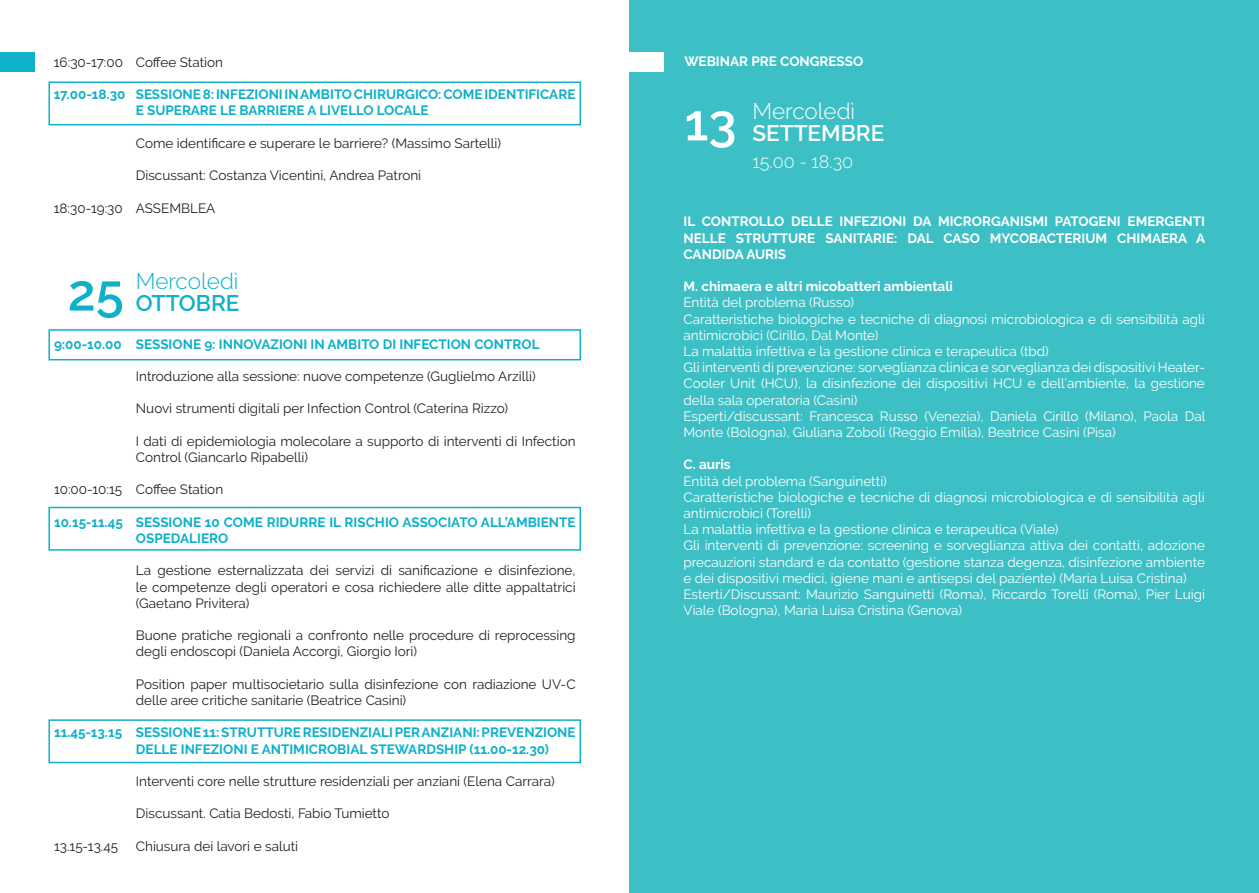
<style>
.page{position:relative;width:1259px;height:893px;background:#fff}
.page>*{position:absolute;margin:0;border:0;box-sizing:border-box;transform-origin:0 0}
.t1{font:600 51px "Raleway";color:#0eb1c9}
.t2{font:600 51px "Raleway";color:#fff}
.t3{font:300 22.5px "Raleway";color:#0eb1c9}
.t4{font:600 22.5px "Raleway";color:#fff}
.t5{font:300 22.5px "Raleway";color:#fff}
.t6{font:600 22.5px "Raleway";color:#0eb1c9}
.t7{font:300 18px "Raleway";color:#fff}
.t8{font:13.5px/16.2px "Raleway";color:#fff}
.t9{font:13.5px/16.2px "Raleway";color:#231f20}
.t10{font:700 13.5px/16.2px "Raleway";color:#0eb1c9}
.t11{font:700 13.5px/16.2px "Raleway";color:#fff;text-align:justify}
</style>
<div class="page">
<div style="left:629px;top:0;width:630px;height:893px;background:#3dc0c5"></div>
<div style="left:0;top:52px;width:34px;height:20px;background:#0eb1c9"></div>
<div style="left:629px;top:52px;width:35px;height:20px;background:#fff"></div>
<div style="left:48px;top:82px;width:533px;height:43px;border:2px solid #0eb1c9"></div>
<div style="left:48px;top:507px;width:533px;height:44px;border:2px solid #0eb1c9"></div>
<div style="left:48px;top:719px;width:533px;height:44px;border:2px solid #0eb1c9"></div>
<div style="left:48px;top:329px;width:533px;height:31px;border:2px solid #0eb1c9"></div>
<p class="t9" style="left:54px;top:54px;width:71px">16:30-17:00</p>
<p class="t10" style="left:54px;top:86px;width:73px">17.00-18.30</p>
<p class="t9" style="left:54px;top:200px;width:70px">18:30-19:30</p>
<p class="t9" style="left:136px;top:54px;width:89px">Coffee Station</p>
<p class="t10" style="left:136px;top:86px;width:441px">SESSIONE 8: INFEZIONI IN AMBITO CHIRURGICO: COME IDENTIFICARE<br>E SUPERARE LE BARRIERE A LIVELLO LOCALE</p>
<p class="t9" style="left:136px;top:135px;width:367px">Come identificare e superare le barriere? (Massimo Sartelli)</p>
<p class="t9" style="left:136px;top:167px;width:287px">Discussant: Costanza Vicentini, Andrea Patroni</p>
<p class="t9" style="left:136px;top:200px;width:81px">ASSEMBLEA</p>
<p class="t1" style="left:68px;top:263px;width:58px">25</p>
<p class="t10" style="left:54px;top:336px;width:69px">9:00-10.00</p>
<p class="t9" style="left:54px;top:482px;width:70px">10:00-10:15</p>
<p class="t10" style="left:54px;top:514px;width:70px">10.15-11.45</p>
<p class="t10" style="left:54px;top:725px;width:70px">11.45-13.15</p>
<p class="t9" style="left:54px;top:838px;width:66px">13.15-13.45</p>
<p class="t3" style="left:136px;top:268px;width:104px">Mercoledì</p>
<p class="t6" style="left:136px;top:290px;width:105px">OTTOBRE</p>
<p class="t10" style="left:136px;top:336px;width:405px">SESSIONE 9: INNOVAZIONI IN AMBITO DI INFECTION CONTROL</p>
<p class="t9" style="left:136px;top:368px;width:401px">Introduzione alla sessione: nuove competenze (Guglielmo Arzilli)</p>
<p class="t9" style="left:136px;top:401px;width:374px">Nuovi strumenti digitali per Infection Control (Caterina Rizzo)</p>
<p class="t9" style="left:136px;top:433px;width:441px">I dati di epidemiologia molecolare a supporto di interventi di Infection<br>Control (Giancarlo Ripabelli)</p>
<p class="t9" style="left:136px;top:482px;width:89px">Coffee Station</p>
<p class="t10" style="left:136px;top:514px;width:441px">SESSIONE 10 COME RIDURRE IL RISCHIO ASSOCIATO ALL’AMBIENTE<br>OSPEDALIERO</p>
<p class="t9" style="left:136px;top:563px;width:441px;text-align:justify">La gestione esternalizzata dei servizi di sanificazione e disinfezione, le competenze degli operatori e cosa richiedere alle ditte appaltatrici (Gaetano Privitera)</p>
<p class="t9" style="left:136px;top:627px;width:441px">Buone pratiche regionali a confronto nelle procedure di reprocessing degli endoscopi (Daniela Accorgi, Giorgio Iori)</p>
<p class="t9" style="left:136px;top:676px;width:441px">Position paper multisocietario sulla disinfezione con radiazione UV-C delle aree critiche sanitarie (Beatrice Casini)</p>
<p class="t10" style="left:136px;top:725px;width:441px">SESSIONE 11: STRUTTURE RESIDENZIALI PER ANZIANI: PREVENZIONE<br>DELLE INFEZIONI E ANTIMICROBIAL STEWARDSHIP (11.00-12.30)</p>
<p class="t9" style="left:136px;top:773px;width:420px">Interventi core nelle strutture residenziali per anziani (Elena Carrara)</p>
<p class="t9" style="left:136px;top:806px;width:255px">Discussant. Catia Bedosti, Fabio Tumietto</p>
<p class="t9" style="left:136px;top:838px;width:164px">Chiusura dei lavori e saluti</p>
<p class="t11" style="left:684px;top:54px;width:180px">WEBINAR PRE CONGRESSO</p>
<p class="t2" style="left:684px;top:93px;width:54px">13</p>
<p class="t5" style="left:752px;top:98px;width:104px">Mercoledì</p>
<p class="t7" style="left:752px;top:151px;width:102px">15.00 - 18.30</p>
<p class="t4" style="left:752px;top:120px;width:133px">SETTEMBRE</p>
<p class="t11" style="left:683px;top:214px;width:523px">IL CONTROLLO DELLE INFEZIONI DA MICRORGANISMI PATOGENI EMERGENTI NELLE STRUTTURE SANITARIE: DAL CASO MYCOBACTERIUM CHIMAERA A CANDIDA AURIS</p>
<p class="t11" style="left:683px;top:278px;width:271px">M. chimaera e altri micobatteri ambientali</p>
<p class="t8" style="left:683px;top:294px;width:172px">Entità del problema (Russo)</p>
<p class="t8" style="left:683px;top:311px;width:523px">Caratteristiche biologiche e tecniche di diagnosi microbiologica e di sensibilità agli antimicrobici (Cirillo, Dal Monte)</p>
<p class="t8" style="left:683px;top:343px;width:367px">La malattia infettiva e la gestione clinica e terapeutica (tbd)</p>
<p class="t8" style="left:683px;top:359px;width:523px;text-align:justify">Gli interventi di prevenzione: sorveglianza clinica e sorveglianza dei dispositivi Heater-Cooler Unit (HCU), la disinfezione dei dispositivi HCU e dell’ambiente, la gestione della sala operatoria (Casini)</p>
<p class="t8" style="left:683px;top:408px;width:523px">Esperti/discussant: Francesca Russo (Venezia), Daniela Cirillo (Milano), Paola Dal<br>Monte (Bologna), Giuliana Zoboli (Reggio Emilia), Beatrice Casini (Pisa)</p>
<p class="t11" style="left:683px;top:457px;width:49px">C. auris</p>
<p class="t8" style="left:683px;top:473px;width:205px">Entità del problema (Sanguinetti)</p>
<p class="t8" style="left:683px;top:489px;width:523px">Caratteristiche biologiche e tecniche di diagnosi microbiologica e di sensibilità agli antimicrobici (Torelli)</p>
<p class="t8" style="left:683px;top:521px;width:376px">La malattia infettiva e la gestione clinica e terapeutica (Viale)</p>
<p class="t8" style="left:683px;top:537px;width:523px;text-align:justify">Gli interventi di prevenzione: screening e sorveglianza attiva dei contatti, adozione precauzioni standard e da contatto (gestione stanza degenza, disinfezione ambiente e dei dispositivi medici, igiene mani e antisepsi del paziente) (Maria Luisa Cristina)</p>
<p class="t8" style="left:683px;top:586px;width:523px">Esterti/Discussant: Maurizio Sanguinetti (Roma), Riccardo Torelli (Roma), Pier Luigi<br>Viale (Bologna), Maria Luisa Cristina (Genova)</p>
</div>
